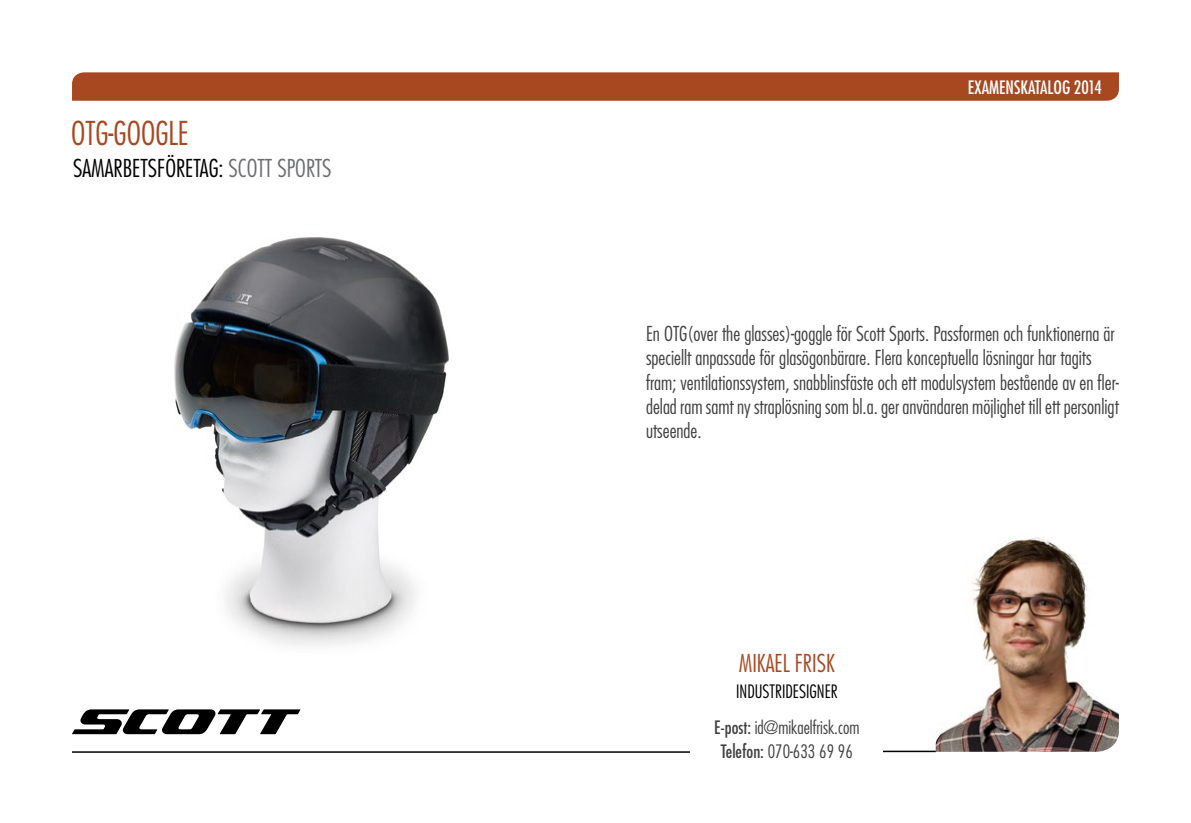
<style>
.page{position:relative;width:1191px;height:823px;background:#fff}
.page>*{position:absolute;margin:0;border:0;box-sizing:border-box;transform-origin:0 0}
.t1{font:300 condensed 32px "Futura Std";color:#a84821}
.t2{font:300 condensed 24px "Futura Std";color:#000}
.t3{font:300 condensed 24px "Futura Std";color:#a84821}
.t4{font:300 condensed 24px "Futura Std";color:#6d6e71}
.t5{font:300 condensed 20px/24px "Futura Std";color:#414042}
.t6{font:300 condensed 18px/35.4px "Futura Std";color:#414042}
.t7{font:condensed 18px "Futura Std";color:#fff}
.t8{font:300 condensed 18px "Futura Std";color:#000}
.s1{color:#6d6e71}
.s2{color:#000}
.s3{font-weight:400}
</style>
<div class="page">
<svg style="left:72px;top:72px;width:1047px;height:29px;background:#a94c26"></svg>
<hr style="left:72px;top:750px;width:632px;height:2px;background:#000">
<hr style="left:818px;top:750px;width:117px;height:1px;background:#000">
<img style="left:935px;top:537px;width:184px;height:214px">
<div style="left:690px;top:652px;width:193px;height:170px;background:#fff"></div>
<svg style="left:72px;top:709px;width:228px;height:24px"></svg>
<img style="left:174px;top:237px;width:275px;height:409px">
<h1 class="t1" style="left:71px;top:114px;width:56px">OTG-GOOGLE</h1>
<p class="t2" style="left:71px;top:154px;width:167px">Samarbetsföretag: <span class="s1">SCOTT</span></p>
<p class="t4" style="left:277px;top:154px;width:10px">SPORTS</p>
<p class="t7" style="left:967px;top:76px;width:135px">EXAMENSKATALOG 2014</p>
<p class="t5" style="left:646px;top:322px;width:474px">En OTG (over the glasses)-goggle för Scott Sports. Passformen och funktionerna är speciellt anpassade för glasögonbärare. Flera konceptuella lösningar har tagits fram; ventilationssystem, snabblinsfäste och ett modulsystem bestående av en fler&shy;delad ram samt ny straplösning som bl.a. ger användaren möjlighet till ett personligt utseende.</p>
<p class="t3" style="left:739px;top:648px;width:97px">Mikael Frisk</p>
<p class="t8" style="left:736px;top:680px;width:12px">INDUSTR</p>
<p class="t6" style="left:714px;top:673px;width:147px;text-indent:68px"><span class="s2">IDESIGNER<br></span><span class="s3">E-POST:</span> id@mikaelfrisk.com</p>
<p class="t6" style="left:721px;top:732px;width:133px"><span class="s3">TELEFON:</span> 070-633 69 96</p>
</div>
